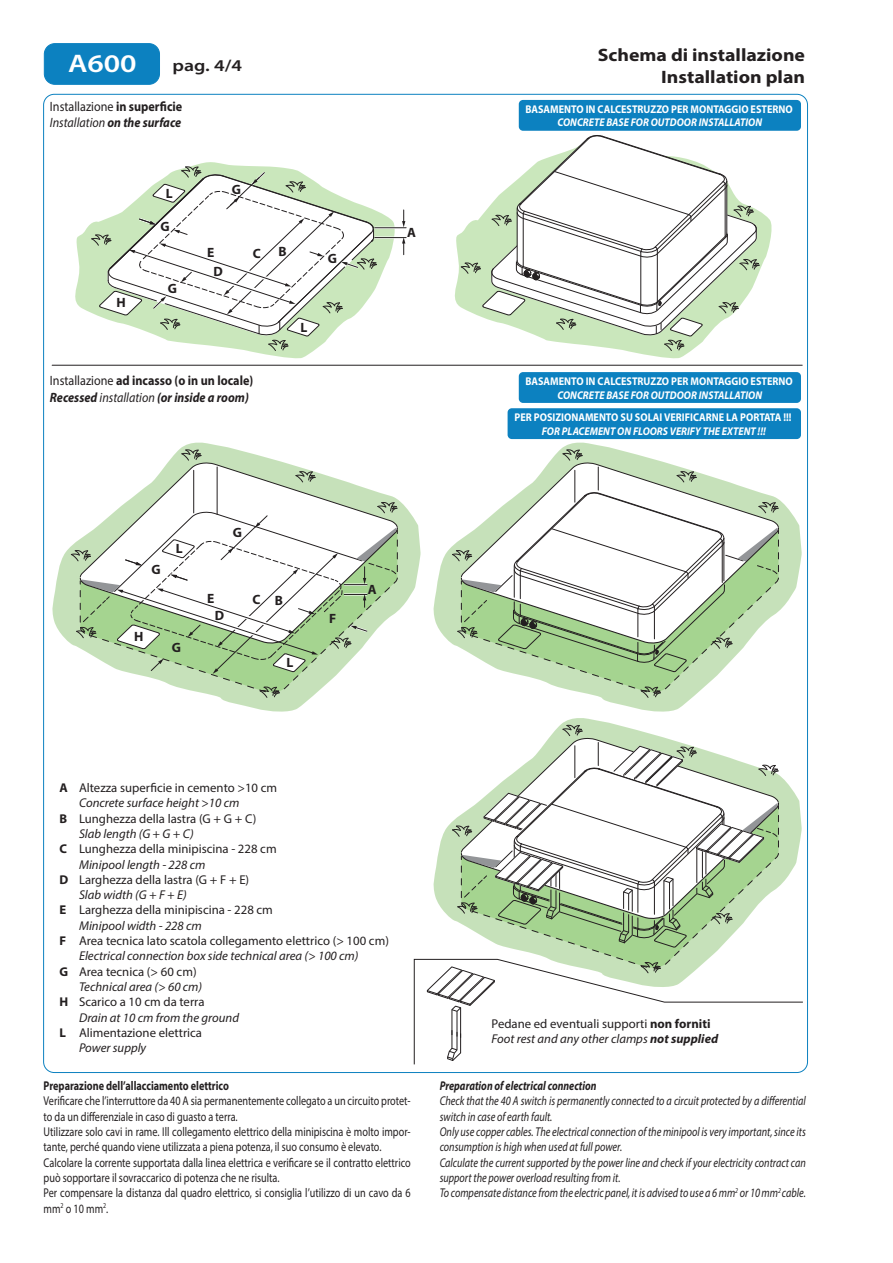
<style>
.page{position:relative;width:893px;height:1263px;background:#fff}
.page>*{position:absolute;margin:0;border:0;box-sizing:border-box;transform-origin:0 0}
.t1{font:600 25.5px "Myriad Pro";color:#fff;scale:1.2 1}
.t2{font:700 18px/21.6px "Myriad Pro";color:#231f20;text-align:right;scale:1.1 1}
.t3{font:600 16.5px "Myriad Pro";color:#231f20;scale:1.2 1}
.t4{font:700 13.5px "Myriad Pro";color:#231f20;scale:.9 1}
.t5{font:italic 700 13.5px "Myriad Pro";color:#231f20;scale:.9 1}
.t6{font:13.5px "Myriad Pro";color:#231f20;scale:.9 1}
.t7{font:700 13.5px "Myriad Pro";color:#231f20}
.t8{font:italic 13.5px "Myriad Pro";color:#231f20;scale:.9 1}
.t9{font:12.75px/15.3px "Myriad Pro";color:#231f20;scale:.8 1}
.t10{font:italic 12.75px/15.3px "Myriad Pro";color:#231f20;scale:.8 1}
.t11{font:12.75px "Myriad Pro";color:#231f20}
.t12{font:italic 12.75px "Myriad Pro";color:#231f20}
.t13{font:700 12.75px "Myriad Pro";color:#231f20;scale:.8 1}
.t14{font:italic 700 12.75px "Myriad Pro";color:#231f20;scale:.8 1}
.t15{font:700 11.25px "Myriad Pro";color:#fff;scale:.9 1}
.t16{font:italic 700 11.25px "Myriad Pro";color:#fff;scale:.9 1}
.s1{font-weight:700}
.s2{font-weight:400}
</style>
<div class="page">
<div style="left:44px;top:44px;width:115px;height:40px;background:#0c81c0;border-radius:11px"></div>
<div style="left:44px;top:43px;width:116px;height:42px;border:1px solid #0c81c0;border-radius:11px"></div>
<svg style="left:75px;top:162px;width:320px;height:196px"></svg>
<hr style="left:375px;top:227px;width:31px;height:2px;background:#fff">
<hr style="left:375px;top:237px;width:31px;height:2px;background:#fff">
<svg style="left:402px;top:210px;width:3px;height:17px"></svg>
<svg style="left:402px;top:238px;width:3px;height:17px"></svg>
<hr style="left:375px;top:227px;width:31px;height:1px;background:#231f20">
<hr style="left:375px;top:237px;width:31px;height:1px;background:#231f20">
<svg style="left:455px;top:212px;width:316px;height:146px"></svg>
<svg style="left:461px;top:135px;width:299px;height:216px"></svg>
<svg style="left:52px;top:443px;width:369px;height:269px"></svg>
<svg style="left:260px;top:693px;width:20px;height:5px"></svg>
<svg style="left:80px;top:674px;width:318px;height:19px"></svg>
<svg style="left:71px;top:449px;width:327px;height:225px"></svg>
<svg style="left:434px;top:443px;width:368px;height:269px"></svg>
<svg style="left:641px;top:693px;width:20px;height:5px"></svg>
<svg style="left:461px;top:672px;width:318px;height:21px"></svg>
<svg style="left:452px;top:449px;width:327px;height:223px"></svg>
<svg style="left:434px;top:718px;width:368px;height:241px"></svg>
<svg style="left:461px;top:947px;width:318px;height:12px"></svg>
<svg style="left:91px;top:166px;width:286px;height:185px"></svg>
<svg style="left:452px;top:725px;width:327px;height:222px"></svg>
<hr style="left:52px;top:365px;width:750px;height:1px;background:#231f20">
<svg style="left:414px;top:959px;width:389px;height:106px"></svg>
<div style="left:508px;top:408px;width:293px;height:31px;background:#0c81c0;border-radius:4px"></div>
<div style="left:519px;top:100px;width:282px;height:31px;background:#0c81c0;border-radius:4px"></div>
<div style="left:519px;top:372px;width:282px;height:31px;background:#0c81c0;border-radius:4px"></div>
<p class="t1" style="left:68px;top:47px;width:59px">A600</p>
<p class="t6" style="left:50px;top:98px;width:149px">Installazione <span class="s1">in superficie</span></p>
<p class="t8" style="left:50px;top:114px;width:147px">Installation <span class="s1">on the surface</span></p>
<p class="t3" style="left:173px;top:55px;width:59px">pag. 4/4</p>
<p class="t7" style="left:116px;top:294px;width:11px">H</p>
<p class="t7" style="left:166px;top:185px;width:8px">L</p>
<p class="t7" style="left:160px;top:217px;width:11px">G</p>
<p class="t7" style="left:168px;top:279px;width:11px">G</p>
<p class="t7" style="left:232px;top:180px;width:11px">G</p>
<p class="t7" style="left:207px;top:244px;width:9px">E</p>
<p class="t7" style="left:253px;top:245px;width:10px">C</p>
<p class="t7" style="left:278px;top:243px;width:10px">B</p>
<p class="t7" style="left:214px;top:263px;width:11px">D</p>
<p class="t7" style="left:300px;top:318px;width:8px">L</p>
<p class="t4" style="left:50px;top:372px;width:227px"><span class="s2">Installazione</span> ad incasso (o in un locale)</p>
<p class="t5" style="left:50px;top:388px;width:222px">Recessed <span class="s2">installation</span> (or inside a room)</p>
<p class="t7" style="left:328px;top:249px;width:11px">G</p>
<p class="t7" style="left:407px;top:224px;width:10px">A</p>
<p class="t7" style="left:151px;top:561px;width:11px">G</p>
<p class="t7" style="left:176px;top:540px;width:8px">L</p>
<p class="t7" style="left:134px;top:628px;width:11px">H</p>
<p class="t7" style="left:172px;top:638px;width:11px">G</p>
<p class="t7" style="left:233px;top:524px;width:11px">G</p>
<p class="t7" style="left:207px;top:589px;width:9px">E</p>
<p class="t7" style="left:253px;top:591px;width:32px">C B</p>
<p class="t7" style="left:215px;top:607px;width:11px">D</p>
<p class="t7" style="left:329px;top:610px;width:9px">F</p>
<p class="t7" style="left:287px;top:654px;width:8px">L</p>
<p class="t7" style="left:368px;top:581px;width:10px">A</p>
<h2 class="t2" style="left:598px;top:44px;width:190px">Schema di installazione<br>Installation plan</h2>
<p class="t15" style="left:525px;top:102px;width:299px">BASAMENTO IN CALCESTRUZZO PER MONTAGGIO ESTERNO</p>
<p class="t16" style="left:557px;top:115px;width:229px">CONCRETE BASE FOR OUTDOOR INSTALLATION</p>
<p class="t15" style="left:525px;top:374px;width:299px">BASAMENTO IN CALCESTRUZZO PER MONTAGGIO ESTERNO</p>
<p class="t16" style="left:557px;top:387px;width:229px">CONCRETE BASE FOR OUTDOOR INSTALLATION</p>
<p class="t15" style="left:515px;top:410px;width:309px">PER POSIZIONAMENTO SU SOLAI VERIFICARNE LA PORTATA !!!</p>
<p class="t16" style="left:542px;top:424px;width:250px">FOR PLACEMENT ON FLOORS VERIFY THE EXTENT !!!</p>
<p class="t11" style="left:60px;top:780px;width:219px"><span class="s1">A</span> Altezza superficie in cemento &gt;10 cm</p>
<p class="t12" style="left:79px;top:795px;width:162px">Concrete surface height &gt;10 cm</p>
<p class="t11" style="left:60px;top:810px;width:198px"><span class="s1">B</span> Lunghezza della lastra (G + G + C)</p>
<p class="t12" style="left:79px;top:826px;width:116px">Slab length (G + G + C)</p>
<p class="t11" style="left:60px;top:841px;width:219px"><span class="s1">C</span> Lunghezza della minipiscina - 228 cm</p>
<p class="t12" style="left:79px;top:856px;width:128px">Minipool length - 228 cm</p>
<p class="t11" style="left:60px;top:872px;width:191px"><span class="s1">D</span> Larghezza della lastra (G + F + E)</p>
<p class="t12" style="left:79px;top:887px;width:109px">Slab width (G + F + E)</p>
<p class="t11" style="left:60px;top:902px;width:215px"><span class="s1">E</span> Larghezza della minipiscina - 228 cm</p>
<p class="t12" style="left:79px;top:917px;width:124px">Minipool width - 228 cm</p>
<p class="t11" style="left:60px;top:933px;width:331px"><span class="s1">F</span> Area tecnica lato scatola collegamento elettrico (&gt; 100 cm)</p>
<p class="t12" style="left:79px;top:948px;width:281px">Electrical connection box side technical area (&gt; 100 cm)</p>
<p class="t11" style="left:60px;top:963px;width:139px"><span class="s1">G</span> Area tecnica (&gt; 60 cm)</p>
<p class="t12" style="left:79px;top:979px;width:125px">Technical area (&gt; 60 cm)</p>
<p class="t11" style="left:60px;top:994px;width:146px"><span class="s1">H</span> Scarico a 10 cm da terra</p>
<p class="t12" style="left:79px;top:1009px;width:162px">Drain at 10 cm from the ground</p>
<p class="t11" style="left:60px;top:1025px;width:144px"><span class="s1">L</span> Alimentazione elettrica</p>
<p class="t12" style="left:79px;top:1040px;width:69px">Power supply</p>
<p class="t13" style="left:44px;top:1077px;width:233px">Preparazione dell’allacciamento elettrico</p>
<p class="t9" style="left:44px;top:1093px;width:461px">Verificare che l’interruttore da 40 A sia permanentemente collegato a un circuito protet&shy;to da un differenziale in caso di guasto a terra.<br>Utilizzare solo cavi in rame. Ill collegamento elettrico della minipiscina è molto impor&shy;tante, perché quando viene utilizzata a piena potenza, il suo consumo è elevato.<br>Calcolare la corrente supportata dalla linea elettrica e verificare se il contratto elettrico può sopportare il sovraccarico di potenza che ne risulta.<br>Per compensare la distanza dal quadro elettrico, si consiglia l’utilizzo di un cavo da 6 mm<sup>2</sup> o 10 mm<sup>2</sup>.</p>
<p class="t11" style="left:492px;top:1016px;width:220px">Pedane ed eventuali supporti <span class="s1">non forniti</span></p>
<p class="t12" style="left:492px;top:1031px;width:228px">Foot rest and any other clamps <span class="s1">not supplied</span></p>
<p class="t14" style="left:440px;top:1077px;width:198px">Preparation of electrical connection</p>
<p class="t10" style="left:440px;top:1093px;width:459px">Check that the 40 A switch is permanently connected to a circuit protected by a differential switch in case of earth fault.<br>Only use copper cables. The electrical connection of the minipool is very important, since its consumption is high when used at full power.<br>Calculate the current supported by the power line and check if your electricity contract can support the power overload resulting from it.<br>To compensate distance from the electric panel, it is advised to use a 6 mm<sup>2</sup> or 10 mm<sup>2</sup> cable.</p>
</div>
